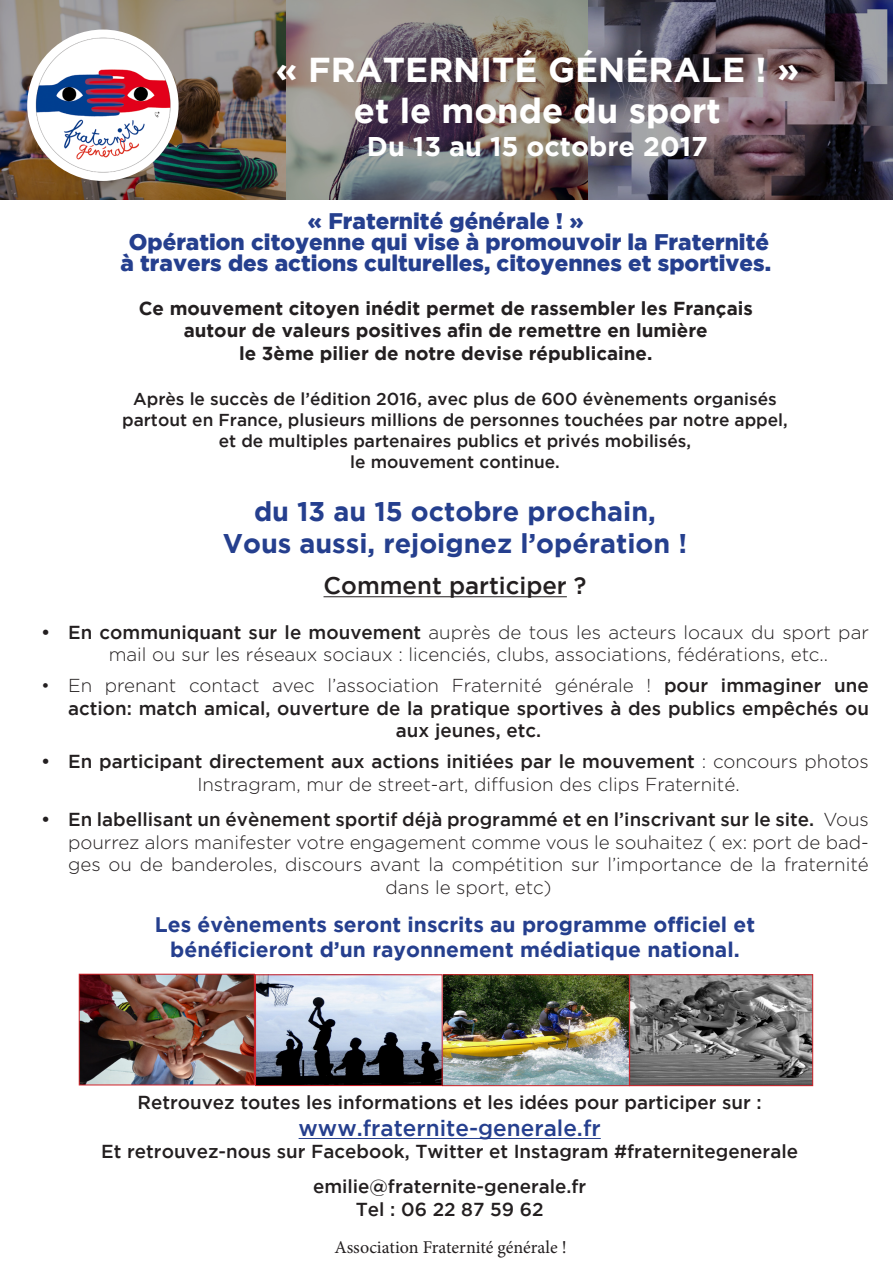
<style>
.page{position:relative;width:893px;height:1263px;background:#fff}
.page>*{position:absolute;margin:0;border:0;box-sizing:border-box;transform-origin:0 0}
.t1{font:700 34.5px "Gotham";color:#fff}
.t2{font:700 27px "Gotham";color:#253f8e}
.t3{font:700 27px "Gotham";color:#fff}
.t4{font:500 24px "Gotham";color:#231f20}
.t5{font:900 22.5px "Gotham";color:#253f8e}
.t6{font:500 22.5px "Gotham";color:#253f8e}
.t7{font:700 21px "Gotham";color:#253f8e}
.t8{font:300 18.75px/22.5px "Gotham";color:#231f20}
.t9{font:500 18.75px "Gotham";color:#231f20}
.t10{font:700 18.75px "Gotham";color:#231f20}
.t11{font:18px "Minion Pro";color:#231f20}
.t12{font:500 17.25px "Gotham";color:#231f20}
.s1{font-weight:500}
.s2{font-weight:300}
</style>
<div class="page">
<hr style="left:324px;top:596px;width:243px;height:1px;background:#231f20">
<hr style="left:299px;top:1138px;width:302px;height:1px;background:#253f8e">
<img style="left:0;top:0;width:893px;height:200px">
<img style="left:27px;top:30px;width:152px;height:151px;border-radius:76px">
<img style="left:257px;top:976px;width:554px;height:108px">
<div style="left:442px;top:974px;width:188px;height:112px;border:1px solid #d1232a"></div>
<div style="left:629px;top:974px;width:184px;height:112px;border:1px solid #d1232a"></div>
<div style="left:255px;top:974px;width:188px;height:112px;border:1px solid #d1232a"></div>
<img style="left:81px;top:976px;width:172px;height:107px">
<div style="left:79px;top:974px;width:176px;height:111px;border:1px solid #d1232a"></div>
<p class="t1" style="left:275px;top:50px;width:525px">« FRATERNITÉ GÉNÉRALE ! »</p>
<p class="t1" style="left:354px;top:91px;width:369px">et le monde du sport</p>
<p class="t3" style="left:367px;top:131px;width:342px">Du 13 au 15 octobre 2017</p>
<p class="t5" style="left:308px;top:208px;width:277px">« Fraternité générale ! »</p>
<p class="t5" style="left:129px;top:229px;width:642px">Opération citoyenne qui vise à promouvoir la Fraternité</p>
<p class="t5" style="left:120px;top:250px;width:652px">à travers des actions culturelles, citoyennes et sportives.</p>
<p class="t10" style="left:139px;top:297px;width:616px">Ce mouvement citoyen inédit permet de rassembler les Français</p>
<p class="t10" style="left:184px;top:320px;width:526px">autour de valeurs positives afin de remettre en lumière</p>
<p class="t10" style="left:239px;top:342px;width:415px">le 3ème pilier de notre devise républicaine.</p>
<p class="t12" style="left:133px;top:389px;width:645px">Après le succès de l’édition 2016, avec plus de 600 évènements organisés</p>
<p class="t12" style="left:122px;top:410px;width:667px">partout en France, plusieurs millions de personnes touchées par notre appel,</p>
<p class="t12" style="left:219px;top:431px;width:474px">et de multiples partenaires publics et privés mobilisés,</p>
<p class="t12" style="left:350px;top:452px;width:211px">le mouvement continue.</p>
<p class="t2" style="left:254px;top:496px;width:403px">du 13 au 15 octobre prochain,</p>
<p class="t2" style="left:223px;top:528px;width:466px">Vous aussi, rejoignez l’opération !</p>
<p class="t4" style="left:324px;top:572px;width:264px">Comment participer ?</p>
<p class="t8" style="left:109px;top:621px;width:762px;text-indent:-68px"><span class="s1">• En communiquant sur le mouvement</span> auprès de tous les acteurs locaux du sport par mail ou sur les réseaux sociaux : licenciés, clubs, associations, fédérations, etc..</p>
<p class="t8" style="left:41px;top:674px;width:829px">• En prenant contact avec l’association Fraternité générale ! <span class="s1">pour immaginer une</span></p>
<p class="t9" style="left:68px;top:697px;width:802px">action: match amical, ouverture de la pratique sportives à des publics empêchés ou</p>
<p class="t9" style="left:396px;top:720px;width:147px">aux jeunes, etc.</p>
<p class="t8" style="left:197px;top:750px;width:673px;text-indent:-156px"><span class="s1">• En participant directement aux actions initiées par le mouvement</span> : concours photos<br>Instragram, mur de street-art, diffusion des clips Fraternité.</p>
<p class="t9" style="left:41px;top:809px;width:829px">• En labellisant un évènement sportif déjà programmé et en l’inscrivant sur le site. <span class="s2">Vous</span></p>
<p class="t8" style="left:68px;top:830px;width:802px">pourrez alors manifester votre engagement comme vous le souhaitez ( ex: port de bad-</p>
<p class="t8" style="left:68px;top:853px;width:802px">ges ou de banderoles, discours avant la compétition sur l’importance de la fraternité</p>
<p class="t8" style="left:385px;top:875px;width:168px">dans le sport, etc)</p>
<p class="t7" style="left:155px;top:912px;width:602px">Les évènements seront inscrits au programme officiel et</p>
<p class="t7" style="left:170px;top:937px;width:571px">bénéficieront d’un rayonnement médiatique national.</p>
<p class="t9" style="left:138px;top:1091px;width:626px">Retrouvez toutes les informations et les idées pour participer sur :</p>
<p class="t6" style="left:299px;top:1115px;width:304px">www.fraternite-generale.fr</p>
<p class="t9" style="left:101px;top:1141px;width:698px">Et retrouvez-nous sur Facebook, Twitter et Instagram #fraternitegenerale</p>
<p class="t9" style="left:313px;top:1176px;width:275px">emilie@fraternite-generale.fr</p>
<p class="t9" style="left:356px;top:1199px;width:189px">Tel : 06 22 87 59 62</p>
<p class="t11" style="left:335px;top:1235px;width:234px">Association Fraternité générale !</p>
</div>
